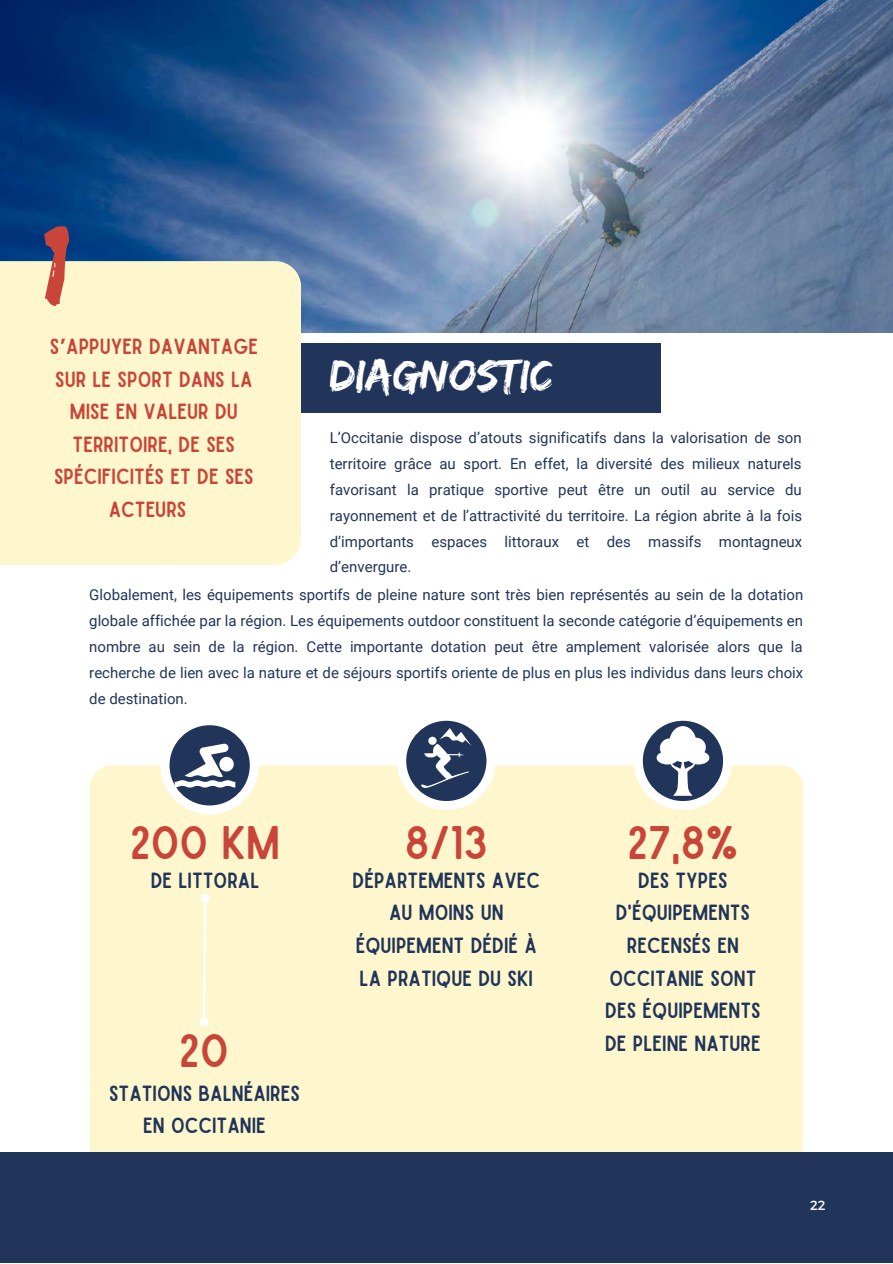
<style>
.page{position:relative;width:893px;height:1264px;background:#fff}
.page>*{position:absolute;margin:0;border:0;box-sizing:border-box;transform-origin:0 0}
.t1{font:119.1px "Edo";color:#c94539}
.t2{font:45.75px "Edo";color:#fff}
.t3{font:45px "Sailors";color:#c94539}
.t4{font:21px/32.5px "Sailors";color:#213459;text-align:center}
.t5{font:21px/32.5px "Sailors";color:#c94539;text-align:center}
.t6{font:15px/25.8px "Roboto";color:#213459;text-align:justify}
.t7{font:13.2px "Montserrat";color:#fff}
.s1{font-family:"Noto Sans Gurmukhi";font-weight:700}
</style>
<div class="page">
<div style="left:90px;top:765px;width:713px;height:387px;background:#fef7cd"></div>
<div style="left:0;top:1152px;width:892px;height:110px;background:#213459"></div>
<img style="left:0;top:0;width:892px;height:332px">
<div style="left:220px;top:343px;width:441px;height:69px;background:#213459"></div>
<div style="left:0;top:261px;width:301px;height:303px;background:#fef7cd"></div>
<div style="left:160px;top:716px;width:99px;height:98px;background:#fff;border-radius:50%"></div>
<div style="left:169px;top:725px;width:81px;height:80px;background:#213459;border-radius:50%"></div>
<svg style="left:175px;top:743px;width:60px;height:44px"></svg>
<svg style="left:198px;top:892px;width:13px;height:136px"></svg>
<div style="left:397px;top:711px;width:98px;height:99px;background:#fff;border-radius:50%"></div>
<div style="left:406px;top:720px;width:80px;height:81px;background:#213459;border-radius:50%"></div>
<svg style="left:421px;top:728px;width:51px;height:60px"></svg>
<div style="left:633px;top:711px;width:99px;height:99px;background:#fff;border-radius:50%"></div>
<div style="left:642px;top:720px;width:81px;height:81px;background:#213459;border-radius:50%"></div>
<div style="left:656px;top:751px;width:22px;height:13px;background:#fff;border-radius:50%"></div>
<div style="left:687px;top:751px;width:22px;height:13px;background:#fff;border-radius:50%"></div>
<div style="left:672px;top:748px;width:21px;height:14px;background:#fff;border-radius:50%"></div>
<div style="left:659px;top:738px;width:20px;height:19px;background:#fff;border-radius:50%"></div>
<div style="left:686px;top:737px;width:19px;height:20px;background:#fff;border-radius:50%"></div>
<div style="left:669px;top:726px;width:27px;height:33px;background:#fff;border-radius:50%"></div>
<svg style="left:669px;top:761px;width:26px;height:34px"></svg>
<h1 class="t1" style="left:42px;top:194px;width:28px">1</h1>
<h3 class="t5" style="left:50px;top:331px;width:210px">S<span class="s1">’</span>APPUYER DAVANTAGE<br>SUR LE SPORT DANS LA<br>MISE EN VALEUR DU<br>TERRITOIRE, DE SES<br>SPÉCIFICITÉS ET DE SES<br>ACTEURS</h3>
<h2 class="t2" style="left:330px;top:348px;width:225px">DIAGNOSTIC</h2>
<p class="t6" style="left:330px;top:425px;width:474px">L’Occitanie dispose d’atouts significatifs dans la valorisation de son territoire grâce au sport. En effet, la diversité des milieux naturels favorisant la pratique sportive peut être un outil au service du rayonnement et de l’attractivité du territoire. La région abrite à la fois d’importants espaces littoraux et des massifs montagneux d’envergure.</p>
<p class="t6" style="left:89px;top:582px;width:715px">Globalement, les équipements sportifs de pleine nature sont très bien représentés au sein de la dotation globale affichée par la région. Les équipements outdoor constituent la seconde catégorie d’équipements en nombre au sein de la région. Cette importante dotation peut être amplement valorisée alors que la recherche de lien avec la nature et de séjours sportifs oriente de plus en plus les individus dans leurs choix de destination.</p>
<h3 class="t3" style="left:130px;top:825px;width:151px">200 KM</h3>
<h3 class="t4" style="left:151px;top:864px;width:110px">DE LITTORAL</h3>
<h3 class="t3" style="left:179px;top:1034px;width:51px">20</h3>
<h3 class="t4" style="left:109px;top:1077px;width:192px">STATIONS BALNÉAIRES<br>EN OCCITANIE</h3>
<h3 class="t3" style="left:405px;top:825px;width:85px">8/13</h3>
<h3 class="t4" style="left:352px;top:864px;width:189px">DÉPARTEMENTS AVEC<br>AU MOINS UN<br>ÉQUIPEMENT DÉDIÉ À<br>LA PRATIQUE DU SKI</h3>
<h3 class="t3" style="left:627px;top:825px;width:113px">27,8%</h3>
<h3 class="t4" style="left:605px;top:864px;width:157px">DES TYPES<br>D'ÉQUIPEMENTS<br>RECENSÉS EN<br>OCCITANIE SONT<br>DES ÉQUIPEMENTS<br>DE PLEINE NATURE</h3>
<p class="t7" style="left:810px;top:1196px;width:17px">22</p>
</div>
